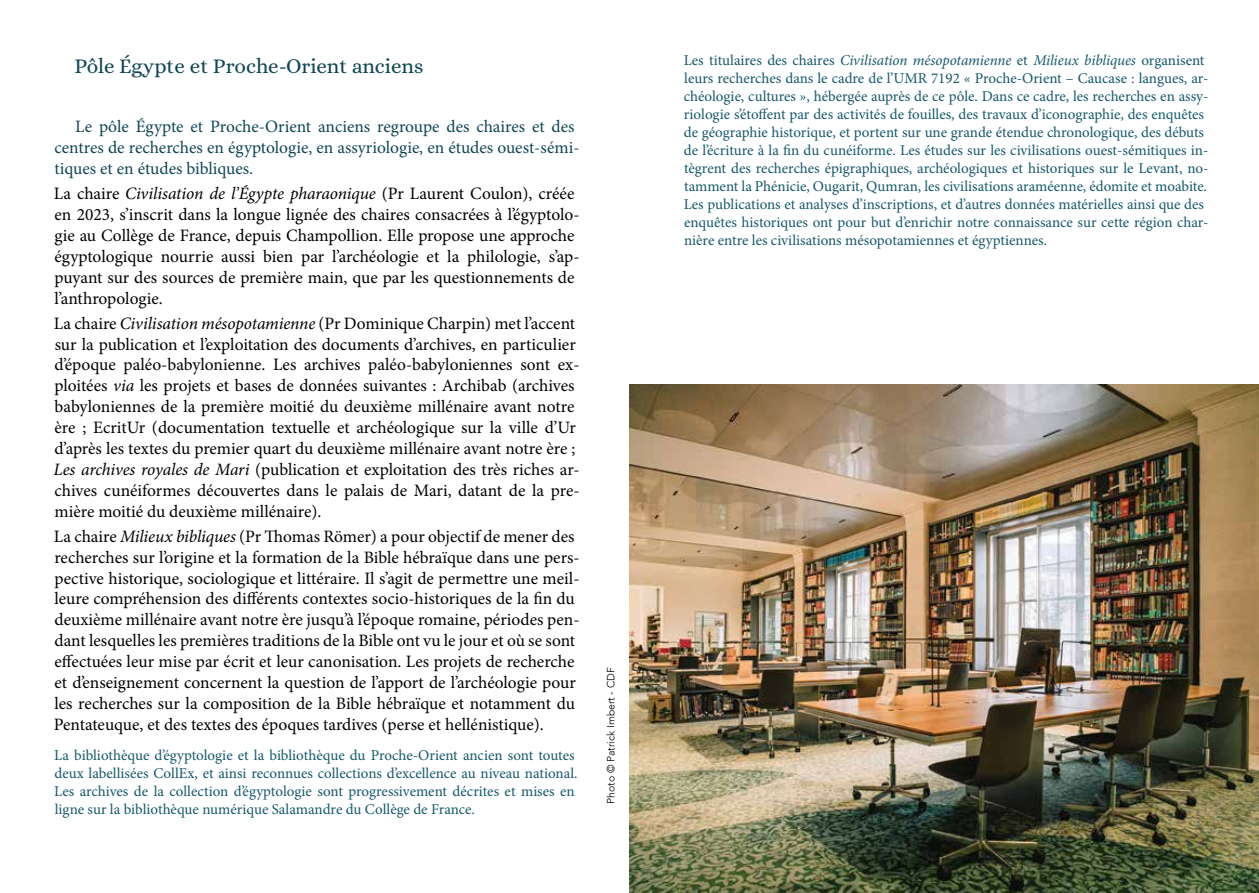
<style>
.page{position:relative;width:1259px;height:893px;background:#fff}
.page>*{position:absolute;margin:0;border:0;box-sizing:border-box;transform-origin:0 0}
.t1{font:21px "Alice";letter-spacing:-.005em;color:#104655}
.t2{font:17.4px/20.9px "Minion Pro";color:#000}
.t3{font:17.4px/20.9px "Minion Pro";color:#104655}
.t4{font:15px/18px "Minion Pro";color:#16586b}
.t5{font:300 10.5px "Avenir";color:#000}
.s1{font-style:italic}
</style>
<div class="page">
<img style="left:629px;top:384px;width:630px;height:509px">
<p class="t1" style="left:75px;top:55px;width:350px">Pôle Égypte et Proche-Orient anciens</p>
<p class="t3" style="left:54px;top:116px;width:526px;text-indent:21px">Le pôle Égypte et Proche-Orient anciens regroupe des chaires et des centres de recherches en égyptologie, en assyriologie, en études ouest-sémi&shy;tiques et en études bibliques.</p>
<p class="t2" style="left:54px;top:183px;width:527px">La chaire <span class="s1">Civilisation de l’Égypte pharaonique</span> (Pr Laurent Coulon), créée en 2023, s’inscrit dans la longue lignée des chaires consacrées à l’égyptolo&shy;gie au Collège de France, depuis Champollion. Elle propose une approche égyptologique nourrie aussi bien par l’archéologie et la philologie, s’ap&shy;puyant sur des sources de première main, que par les questionnements de l’anthropologie.</p>
<p class="t2" style="left:54px;top:313px;width:527px">La chaire <span class="s1">Civilisation mésopotamienne</span> (Pr Dominique Charpin) met l’accent sur la publication et l’exploitation des documents d’archives, en particulier d’époque paléo-babylonienne. Les archives paléo-babyloniennes sont ex&shy;ploitées <span class="s1">via</span> les projets et bases de données suivantes : Archibab (archives babyloniennes de la première moitié du deuxième millénaire avant notre ère ; EcritUr (documentation textuelle et archéologique sur la ville d’Ur d’après les textes du premier quart du deuxième millénaire avant notre ère ; <span class="s1">Les archives royales de Mari</span> (publication et exploitation des très riches ar&shy;chives cunéiformes découvertes dans le palais de Mari, datant de la pre&shy;mière moitié du deuxième millénaire).</p>
<p class="t2" style="left:54px;top:526px;width:527px">La chaire <span class="s1">Milieux bibliques</span> (Pr Thomas Römer) a pour objectif de mener des recherches sur l’origine et la formation de la Bible hébraïque dans une pers&shy;pective historique, sociologique et littéraire. Il s’agit de permettre une meil&shy;leure compréhension des différents contextes socio-historiques de la fin du deuxième millénaire avant notre ère jusqu’à l’époque romaine, périodes pen&shy;dant lesquelles les premières traditions de la Bible ont vu le jour et où se sont effectuées leur mise par écrit et leur canonisation. Les projets de recherche et d’enseignement concernent la question de l’apport de l’archéologie pour les recherches sur la composition de la Bible hébraïque et notamment du Pentateuque, et des textes des époques tardives (perse et hellénistique).</p>
<p class="t4" style="left:54px;top:747px;width:525px">La bibliothèque d’égyptologie et la bibliothèque du Proche-Orient ancien sont toutes deux labellisées CollEx, et ainsi reconnues collections d’excellence au niveau national.<br>Les archives de la collection d’égyptologie sont progressivement décrites et mises en ligne sur la bibliothèque numérique Salamandre du Collège de France.</p>
<p class="t5" style="left:604px;top:804px;width:138px;rotate:-90deg">Photo © Patrick Imbert - CDF</p>
<p class="t4" style="left:684px;top:51px;width:526px">Les titulaires des chaires <span class="s1">Civilisation mésopotamienne</span> et <span class="s1">Milieux bibliques</span> organisent leurs recherches dans le cadre de l’UMR 7192 « Proche-Orient – Caucase : langues, ar&shy;chéologie, cultures », hébergée auprès de ce pôle. Dans ce cadre, les recherches en assy&shy;riologie s’étoffent par des activités de fouilles, des travaux d’iconographie, des enquêtes de géographie historique, et portent sur une grande étendue chronologique, des débuts de l’écriture à la fin du cunéiforme. Les études sur les civilisations ouest-sémitiques in&shy;tègrent des recherches épigraphiques, archéologiques et historiques sur le Levant, no&shy;tamment la Phénicie, Ougarit, Qumran, les civilisations araméenne, édomite et moabite.<br>Les publications et analyses d’inscriptions, et d’autres données matérielles ainsi que des enquêtes historiques ont pour but d’enrichir notre connaissance sur cette région char&shy;nière entre les civilisations mésopotamiennes et égyptiennes.</p>
</div>
